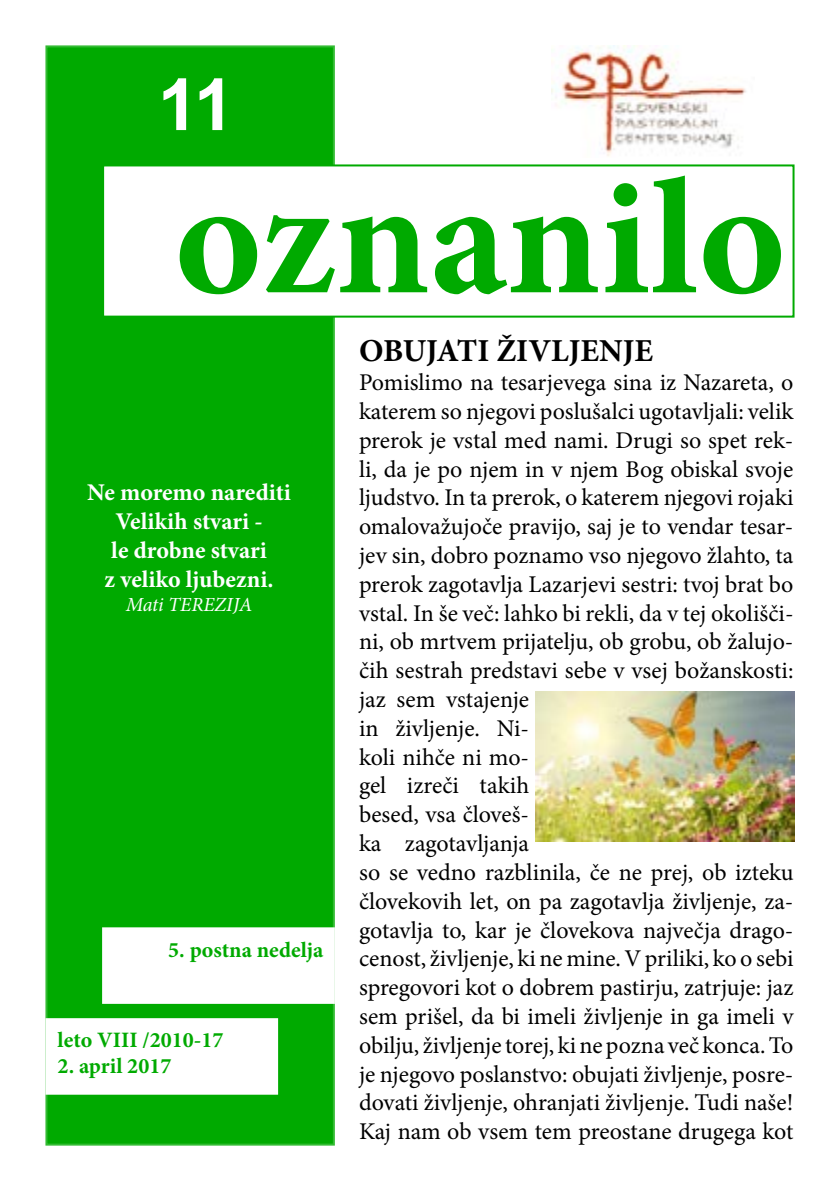
<style>
.page{position:relative;width:840px;height:1191px;background:#fff}
.page>*{position:absolute;margin:0;border:0;box-sizing:border-box;transform-origin:0 0}
.t1{font:700 166px "Minion Pro";color:#0a0}
.t2{font:700 72px "Arial";color:#fff}
.t3{font:700 32px "Minion Pro";color:#000}
.t4{font:24px/28.8px "Minion Pro";color:#000}
.t5{font:700 24px/28.8px "Minion Pro";letter-spacing:-.005em;color:#fff;text-align:center}
.t6{font:700 22px "Minion Pro";color:#0a0}
.t7{font:italic 20px "Minion Pro";color:#fff}
</style>
<div class="page">
<div style="left:45px;top:45px;width:289px;height:1100px;background:#0a0;border:2px solid #3b3"></div>
<div style="left:102px;top:164px;width:692px;height:154px;background:#fff;border:2px solid #0a0"></div>
<img style="left:551px;top:45px;width:195px;height:111px">
<div style="left:45px;top:1018px;width:233px;height:76px;background:#fff;border:2px solid #fff"></div>
<div style="left:102px;top:927px;width:232px;height:77px;background:#fff;border:2px solid #fff"></div>
<img style="left:535px;top:692px;width:259px;height:149px">
<h2 class="t2" style="left:158px;top:57px;width:78px">11</h2>
<h1 class="t1" style="left:175px;top:122px;width:612px">oznanilo</h1>
<p class="t5" style="left:87px;top:478px;width:205px">Ne moremo narediti<br>Velikih stvari -<br>le drobne stvari<br>z veliko ljubezni.</p>
<p class="t7" style="left:126px;top:590px;width:128px">Mati TEREZIJA</p>
<p class="t6" style="left:168px;top:935px;width:156px">5. postna nedelja</p>
<p class="t6" style="left:58px;top:1024px;width:167px">leto VIII /2010-17</p>
<p class="t6" style="left:58px;top:1051px;width:115px">2. april 2017</p>
<h3 class="t3" style="left:359px;top:328px;width:295px">OBUJATI ŽIVLJENJE</h3>
<p class="t4" style="left:359px;top:368px;width:436px">Pomislimo na tesarjevega sina iz Nazareta, o katerem so njegovi poslušalci ugotavljali: velik prerok je vstal med nami. Drugi so spet rek&shy;li, da je po njem in v njem Bog obiskal svoje ljudstvo. In ta prerok, o katerem njegovi rojaki omalovažujoče pravijo, saj je to vendar tesar&shy;jev sin, dobro poznamo vso njegovo žlahto, ta prerok zagotavlja Lazarjevi sestri: tvoj brat bo vstal. In še več: lahko bi rekli, da v tej okolišči&shy;ni, ob mrtvem prijatelju, ob grobu, ob žalujo&shy;čih sestrah predstavi sebe v vsej božanskosti: jaz sem vstajenje<br>in življenje. Ni-<br>koli nihče ni mo-<br>gel izreči takih<br>besed, vsa človeš-<br>ka zagotavljanja<br>so se vedno razblinila, če ne prej, ob izteku človekovih let, on pa zagotavlja življenje, za&shy;gotavlja to, kar je človekova največja drago&shy;cenost, življenje, ki ne mine. V priliki, ko o sebi spregovori kot o dobrem pastirju, zatrjuje: jaz sem prišel, da bi imeli življenje in ga imeli v obilju, življenje torej, ki ne pozna več konca. To je njegovo poslanstvo: obujati življenje, posre&shy;dovati življenje, ohranjati življenje. Tudi naše!<br>Kaj nam ob vsem tem preostane drugega kot</p>
</div>
